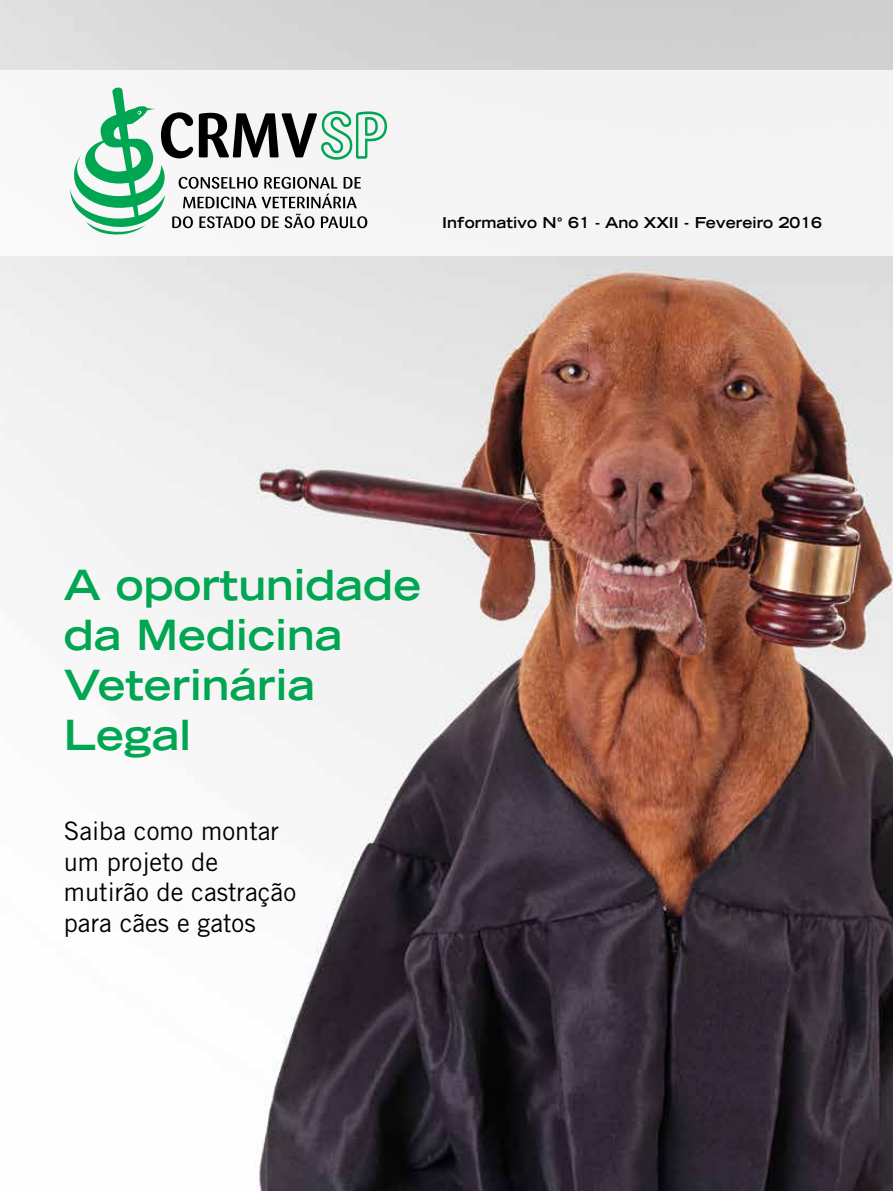
<style>
.page{position:relative;width:893px;height:1191px;background:#fff}
.page>*{position:absolute;margin:0;border:0;box-sizing:border-box;transform-origin:0 0}
.t1{font:700 expanded 41.7px/49.9px "Trade Gothic LT Std";color:#00a651}
.t2{font:25.5px/30.6px "Trade Gothic LT Std";color:#000}
.t3{font:700 expanded 15px "Trade Gothic LT Std";color:#000}
</style>
<div class="page">
<img style="left:0;top:0;width:893px;height:1191px">
<div style="left:0;top:70px;width:893px;height:186px;background:#f4f4f4"></div>
<svg style="left:70px;top:87px;width:317px;height:148px"></svg>
<p class="t3" style="left:442px;top:213px;width:381px">Informativo N° 61 - Ano XXII - Fevereiro 2016</p>
<h1 class="t1" style="left:64px;top:559px;width:359px">A oportunidade da Medicina<br>Veterinária<br>Legal</h1>
<p class="t2" style="left:64px;top:815px;width:234px">Saiba como montar um projeto de mutirão de castração para cães e gatos</p>
</div>
